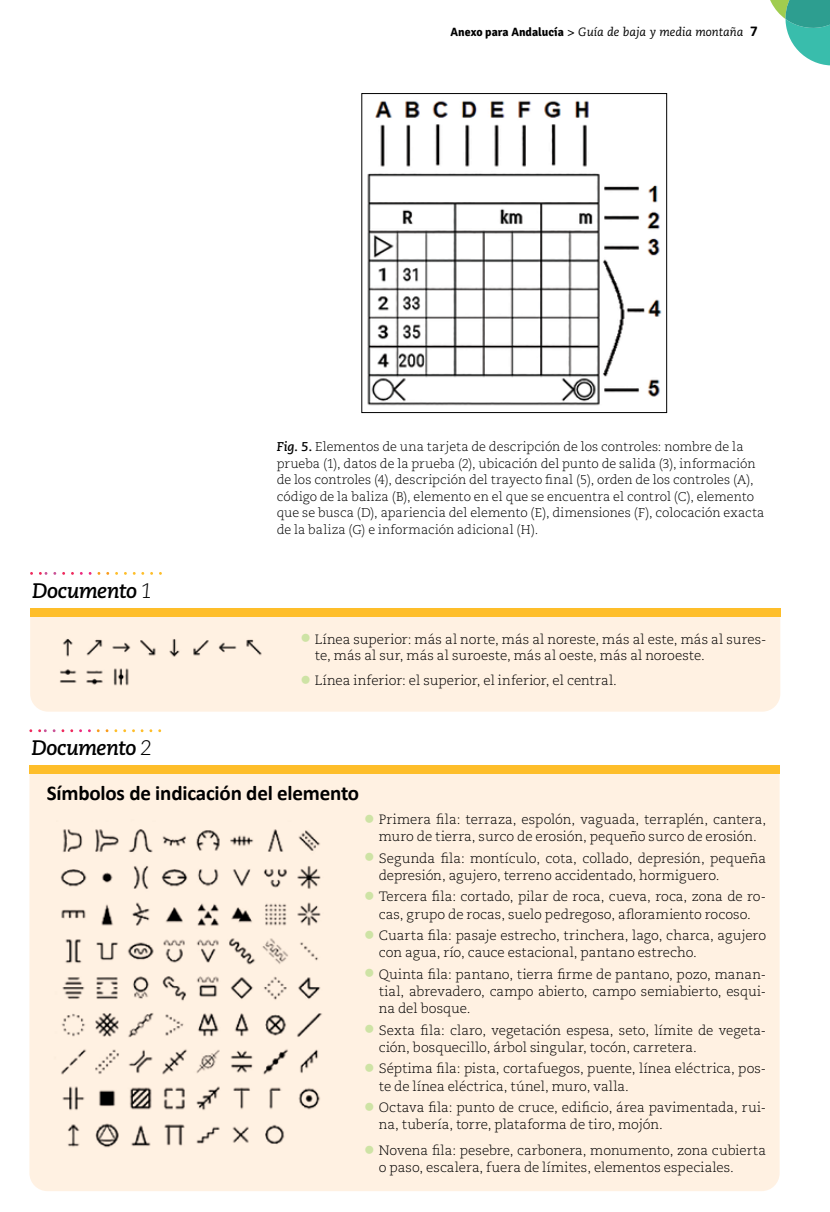
<style>
.page{position:relative;width:830px;height:1212px;background:#fff}
.page>*{position:absolute;margin:0;border:0;box-sizing:border-box;transform-origin:0 0}
.t1{font:700 21px "Calibri";letter-spacing:-.01em;color:#000}
.t2{font:italic 700 21px "Caecilia LT Std";letter-spacing:-.02em;color:#000}
.t3{font:300 13.5px/17.2px "Caecilia LT Std";color:#000}
.t4{font:300 12.75px/16.5px "Caecilia LT Std";color:#000}
.t5{font:italic 12px "Caecilia LT Std";color:#000}
.s1{font-family:"Signika";font-weight:700;font-style:normal}
.s2{font-weight:700;font-style:normal}
.s3{font-family:"Calibri";font-weight:700;font-style:normal;font-size:15px}
.s4{font-weight:300}
.s5{font-weight:700;font-style:italic}
.s6{font-family:"Calibri";font-weight:700;font-size:22.5px;color:#cee3a5}
</style>
<div class="page">
<svg style="left:770px;top:0;width:59px;height:66px"></svg>
<img style="left:367px;top:100px;width:295px;height:306px">
<div style="left:361px;top:93px;width:305px;height:320px;border:1px solid #000"></div>
<svg style="left:39px;top:572px;width:17px;height:3px"></svg>
<svg style="left:80px;top:572px;width:20px;height:3px"></svg>
<svg style="left:133px;top:572px;width:11px;height:3px"></svg>
<div style="left:30px;top:617px;width:750px;height:95px;background:#fff1e2"></div>
<div style="left:30px;top:608px;width:750px;height:9px;background:#febe2a"></div>
<svg style="left:38px;top:729px;width:9px;height:3px"></svg>
<svg style="left:53px;top:729px;width:11px;height:3px"></svg>
<svg style="left:97px;top:729px;width:20px;height:3px"></svg>
<svg style="left:132px;top:729px;width:20px;height:3px"></svg>
<div style="left:29px;top:774px;width:750px;height:417px;background:#fff1e2"></div>
<div style="left:29px;top:765px;width:750px;height:9px;background:#febe2a"></div>
<img style="left:43px;top:627px;width:238px;height:61px">
<img style="left:43px;top:814px;width:299px;height:357px">
<p class="t5" style="left:450px;top:25px;width:308px"><span class="s1">Anexo para Andalucía</span> <span class="s2">&gt;</span> Guía de baja y media montaña <span class="s3">7</span></p>
<h1 class="t2" style="left:32px;top:578px;width:122px">Documento <span class="s4">1</span></h1>
<p class="t4" style="left:276px;top:439px;width:489px"><span class="s5">Fig. 5.</span> Elementos de una tarjeta de descripción de los controles: nombre de la prueba (1), datos de la prueba (2), ubicación del punto de salida (3), información de los controles (4), descripción del trayecto final (5), orden de los controles (A), código de la baliza (B), elemento en el que se encuentra el control (C), elemento que se busca (D), apariencia del elemento (E), dimensiones (F), colocación exacta de la baliza (G) e información adicional (H).</p>
<p class="t3" style="left:315px;top:631px;width:453px;line-height:16.5px;text-indent:-15px"><span class="s6">•</span> Línea superior: más al norte, más al noreste, más al este, más al sures&shy;te, más al sur, más al suroeste, más al oeste, más al noroeste.</p>
<p class="t3" style="left:300px;top:672px;width:318px"><span class="s6">•</span> Línea inferior: el superior, el inferior, el central.</p>
<h1 class="t2" style="left:31px;top:735px;width:122px">Documento <span class="s4">2</span></h1>
<h1 class="t1" style="left:47px;top:778px;width:314px">Símbolos de indicación del elemento</h1>
<p class="t3" style="left:364px;top:811px;width:403px;text-align:center"><span class="s6">•</span> Primera fila: terraza, espolón, vaguada, terraplén, cantera, muro de tierra, surco de erosión, pequeño surco de erosión.</p>
<p class="t3" style="left:378px;top:850px;width:388px;text-indent:-15px"><span class="s6">•</span> Segunda fila: montículo, cota, collado, depresión, pequeña depresión, agujero, terreno accidentado, hormiguero.</p>
<p class="t3" style="left:364px;top:888px;width:403px;text-align:center"><span class="s6">•</span> Tercera fila: cortado, pilar de roca, cueva, roca, zona de ro&shy;cas, grupo de rocas, suelo pedregoso, afloramiento rocoso.</p>
<p class="t3" style="left:378px;top:927px;width:388px;text-indent:-15px"><span class="s6">•</span> Cuarta fila: pasaje estrecho, trinchera, lago, charca, agujero con agua, río, cauce estacional, pantano estrecho.</p>
<p class="t3" style="left:378px;top:966px;width:388px;text-align:justify;text-indent:-15px"><span class="s6">•</span> Quinta fila: pantano, tierra firme de pantano, pozo, manan&shy;tial, abrevadero, campo abierto, campo semiabierto, esqui&shy;na del bosque.</p>
<p class="t3" style="left:378px;top:1022px;width:388px;text-indent:-15px"><span class="s6">•</span> Sexta fila: claro, vegetación espesa, seto, límite de vegeta&shy;ción, bosquecillo, árbol singular, tocón, carretera.</p>
<p class="t3" style="left:378px;top:1060px;width:388px;text-indent:-15px"><span class="s6">•</span> Séptima fila: pista, cortafuegos, puente, línea eléctrica, pos&shy;te de línea eléctrica, túnel, muro, valla.</p>
<p class="t3" style="left:378px;top:1099px;width:388px;text-indent:-15px"><span class="s6">•</span> Octava fila: punto de cruce, edificio, área pavimentada, rui&shy;na, tubería, torre, plataforma de tiro, mojón.</p>
<p class="t3" style="left:378px;top:1142px;width:388px;text-indent:-15px"><span class="s6">•</span> Novena fila: pesebre, carbonera, monumento, zona cubierta o paso, escalera, fuera de límites, elementos especiales.</p>
</div>
